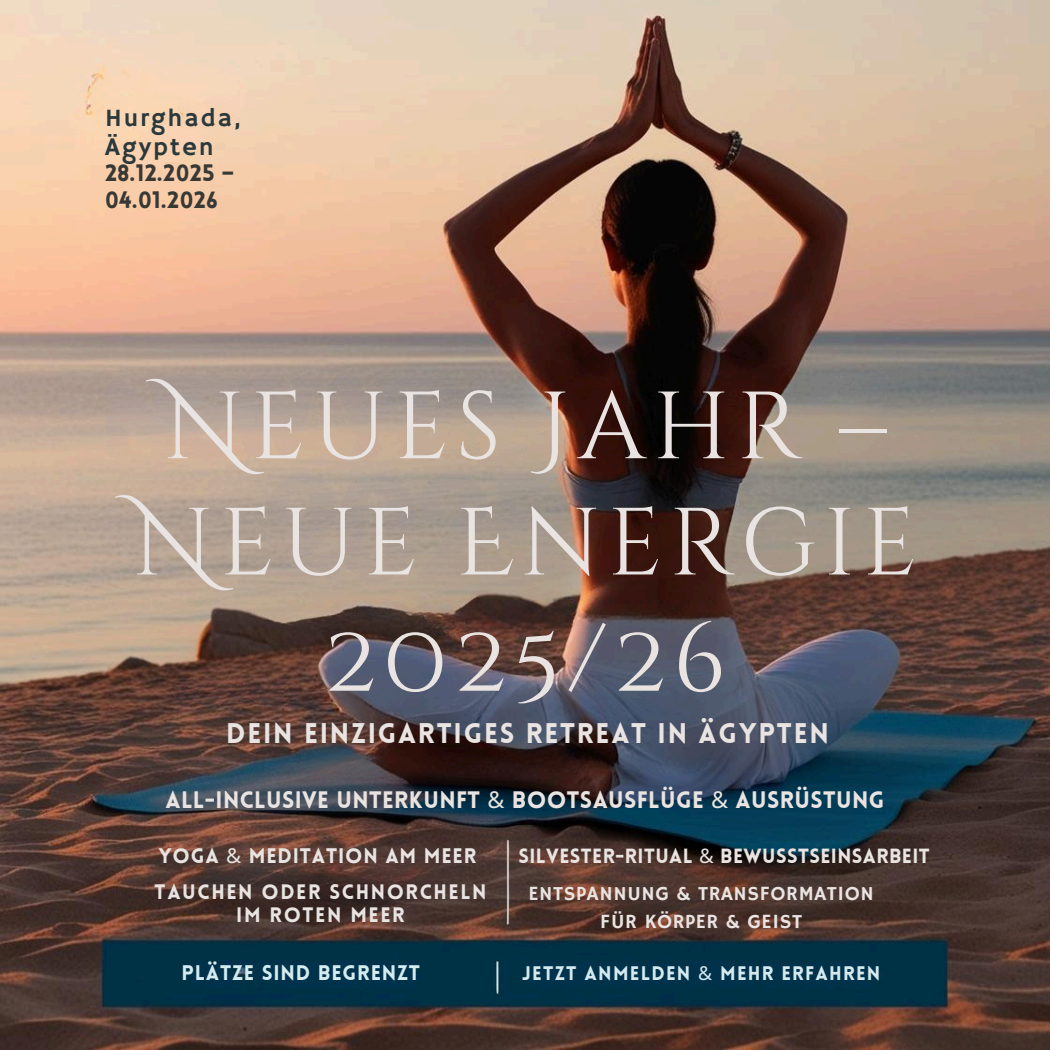
<style>
.page{position:relative;width:1050px;height:1050px;background:#fff}
.page>*{position:absolute;margin:0;border:0;box-sizing:border-box;transform-origin:0 0}
.t1{font:95.25px/116.2px "Cinzel Decorative";letter-spacing:.07em;color:#e9e4e1;text-align:center}
.t2{font:900 27.62px "Lovelo";letter-spacing:.065em;color:#e9e4e1}
.t3{font:25.38px/29px "Hammersmith One";letter-spacing:.075em;color:#2b393c}
.t4{font:900 23.25px "Lovelo";letter-spacing:.015em;color:#e9e4e1}
.t5{font:900 23.25px/26.2px "Lovelo";letter-spacing:.015em;color:#383835}
.t6{font:900 20.62px "Lovelo";letter-spacing:.04em;color:#d4ebf0}
.t7{font:900 20.5px "Lovelo";letter-spacing:.04em;color:#e9e4e1}
.t8{font:900 20.38px/22.5px "Lovelo";letter-spacing:.08em;color:#e9e4e1;text-align:center}
.t9{font:20.12px/28.1px "Hammersmith One";letter-spacing:.03em;color:#e9e4e1;text-align:center}
.t10{font:900 20px "Lovelo";letter-spacing:.02em;color:#e9e4e1}
.t11{font:900 19.12px "Lovelo";letter-spacing:.065em;color:#d4eaef}
.s1{font-family:"Noto Sans";font-weight:400}
</style>
<div class="page">
<img style="left:0;top:0;width:1050px;height:1050px">
<p class="t3" style="left:105px;top:105px;width:137px">Hurghada,<br>Ägypten</p>
<p class="t5" style="left:105px;top:163px;width:131px">28.12.2025 –<br>04.01.2026</p>
<h3 class="t1" style="left:133px;top:371px;width:786px">Neues Jahr –<br>Neue Energie<br>2025/26</h3>
<h3 class="t2" style="left:226px;top:723px;width:604px">DEIN EINZIGARTIGES RETREAT IN ÄGYPTEN</h3>
<h1 class="t4" style="left:165px;top:791px;width:721px">ALL-INCLUSIVE UNTERKUNFT <span class="s1">&amp;</span> BOOTSAUSFLÜGE <span class="s1">&amp;</span> AUSRÜSTUNG</h1>
<h2 class="t7" style="left:158px;top:847px;width:319px">YOGA <span class="s1">&amp;</span> MEDITATION AM MEER</h2>
<p class="t8" style="left:155px;top:883px;width:333px">TAUCHEN ODER SCHNORCHELN<br>IM ROTEN MEER</p>
<p class="t6" style="left:182px;top:965px;width:240px">PLÄTZE SIND BEGRENZT</p>
<p class="t10" style="left:518px;top:848px;width:413px">SILVESTER-RITUAL <span class="s1">&amp;</span> BEWUSSTSEINSARBEIT</p>
<h4 class="t9" style="left:528px;top:881px;width:347px">ENTSPANNUNG &amp; TRANSFORMATION<br>FÜR KÖRPER &amp; GEIST</h4>
<p class="t11" style="left:522px;top:966px;width:360px">JETZT ANMELDEN <span class="s1">&amp;</span> MEHR ERFAHREN</p>
</div>
